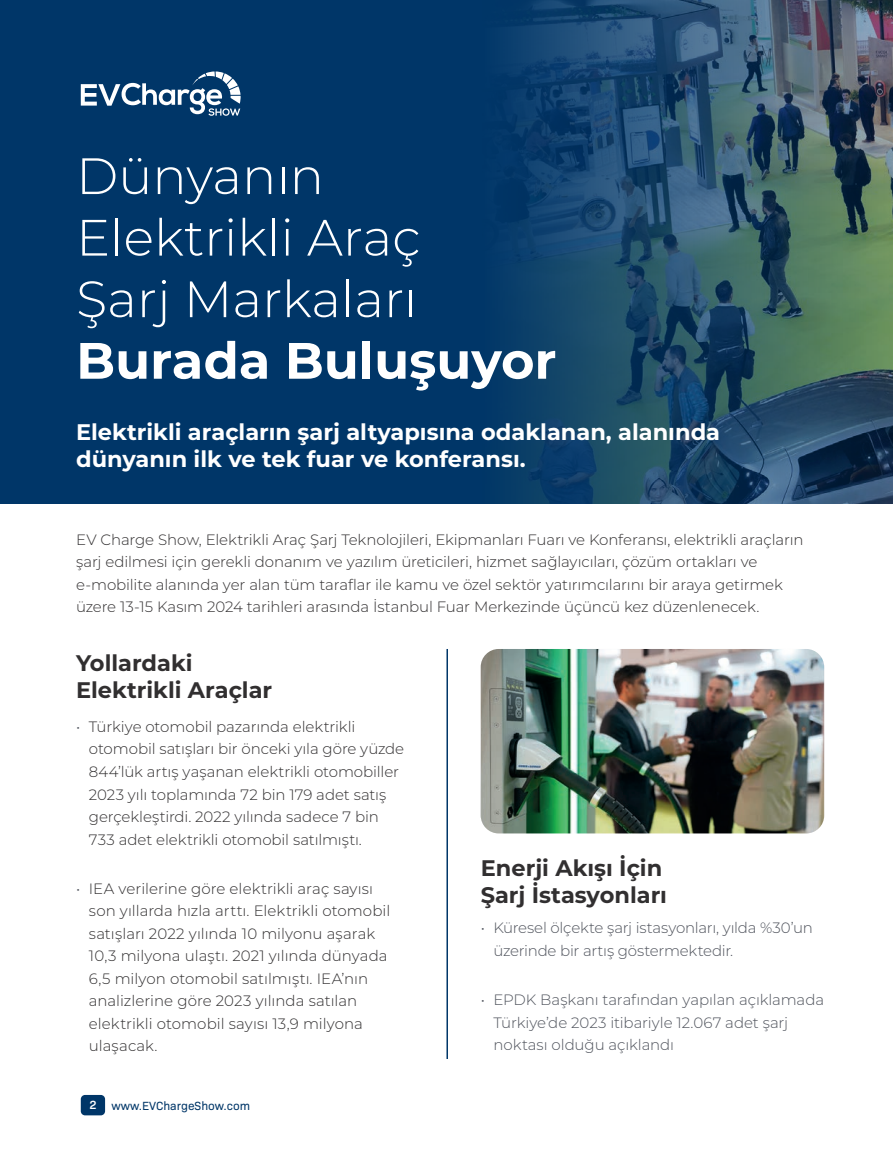
<style>
.page{position:relative;width:893px;height:1149px;background:#fff}
.page>*{position:absolute;margin:0;border:0;box-sizing:border-box;transform-origin:0 0}
.t1{font:300 51px/61.5px "Montserrat";color:#fff}
.t2{font:700 51px "Montserrat";color:#fff}
.t3{font:700 22.5px/27px "Montserrat";color:#fff}
.t4{font:700 22.5px/27px "Montserrat";color:#312f30}
.t5{font:300 15px/22.5px "Montserrat";letter-spacing:-.005em;color:#312f30}
.t6{font:300 15px/22.5px "Montserrat";letter-spacing:-.01em;color:#4f535c}
.t7{font:12px "Bio Sans";color:#003668}
.s1{color:#4f535c}
.s2{font-weight:600;color:#fff}
</style>
<div class="page">
<div style="left:81px;top:1094px;width:24px;height:20px;background:#003668;border-radius:4px"></div>
<div style="left:0;top:0;width:893px;height:503px;background:#003668"></div>
<svg style="left:508px;top:0;width:385px;height:503px"></svg>
<hr style="left:446px;top:648px;width:2px;height:410px;background:#003668">
<img style="left:481px;top:649px;width:343px;height:184px">
<svg style="left:81px;top:71px;width:160px;height:45px"></svg>
<h1 class="t1" style="left:76px;top:143px;width:346px">Dünyanın<br>Elektrikli Araç<br>Şarj Markaları</h1>
<h1 class="t2" style="left:76px;top:324px;width:482px">Burada Buluşuyor</h1>
<h2 class="t3" style="left:76px;top:417px;width:646px">Elektrikli araçların şarj altyapısına odaklanan, alanında dünyanın ilk ve tek fuar ve konferansı.</h2>
<p class="t5" style="left:76px;top:527px;width:729px">EV Charge Show, Elektrikli Araç Şarj Teknolojileri, Ekipmanları Fuarı ve Konferansı, elektrikli araçların şarj edilmesi için gerekli donanım ve yazılım üreticileri, hizmet sağlayıcıları, çözüm ortakları ve e-mobilite alanında yer alan tüm taraflar ile kamu ve özel sektör yatırımcılarını bir araya getirmek üzere 13-15 Kasım 2024 tarihleri arasında İstanbul Fuar Merkezinde üçüncü kez düzenlenecek.</p>
<h2 class="t4" style="left:76px;top:648px;width:198px">Yollardaki<br>Elektrikli Araçlar</h2>
<p class="t5" style="left:89px;top:714px;width:317px;text-indent:-13px"><span class="s1">•</span> Türkiye otomobil pazarında elektrikli otomobil satışları bir önceki yıla göre yüzde 844’lük artış yaşanan elektrikli otomobiller 2023 yılı toplamında 72 bin 179 adet satış gerçekleştirdi. 2022 yılında sadece 7 bin 733 adet elektrikli otomobil satılmıştı.</p>
<p class="t5" style="left:89px;top:876px;width:303px;text-indent:-13px"><span class="s1">•</span> IEA verilerine göre elektrikli araç sayısı son yıllarda hızla arttı. Elektrikli otomobil satışları 2022 yılında 10 milyonu aşarak 10,3 milyona ulaştı. 2021 yılında dünyada 6,5 milyon otomobil satılmıştı. IEA’nın analizlerine göre 2023 yılında satılan elektrikli otomobil sayısı 13,9 milyona ulaşacak.</p>
<p class="t7" style="left:89px;top:1096px;width:162px"><span class="s2">2</span> www.EVChargeShow.com</p>
<h2 class="t4" style="left:481px;top:852px;width:188px">Enerji Akışı İçin<br>Şarj İstasyonları</h2>
<p class="t6" style="left:493px;top:915px;width:321px;text-indent:-13px">• Küresel ölçekte şarj istasyonları, yılda %30’un üzerinde bir artış göstermektedir.</p>
<p class="t6" style="left:493px;top:987px;width:332px;text-indent:-13px">• EPDK Başkanı tarafından yapılan açıklamada<br>Türkiye’de 2023 itibariyle 12.067 adet şarj noktası olduğu açıklandı</p>
</div>
